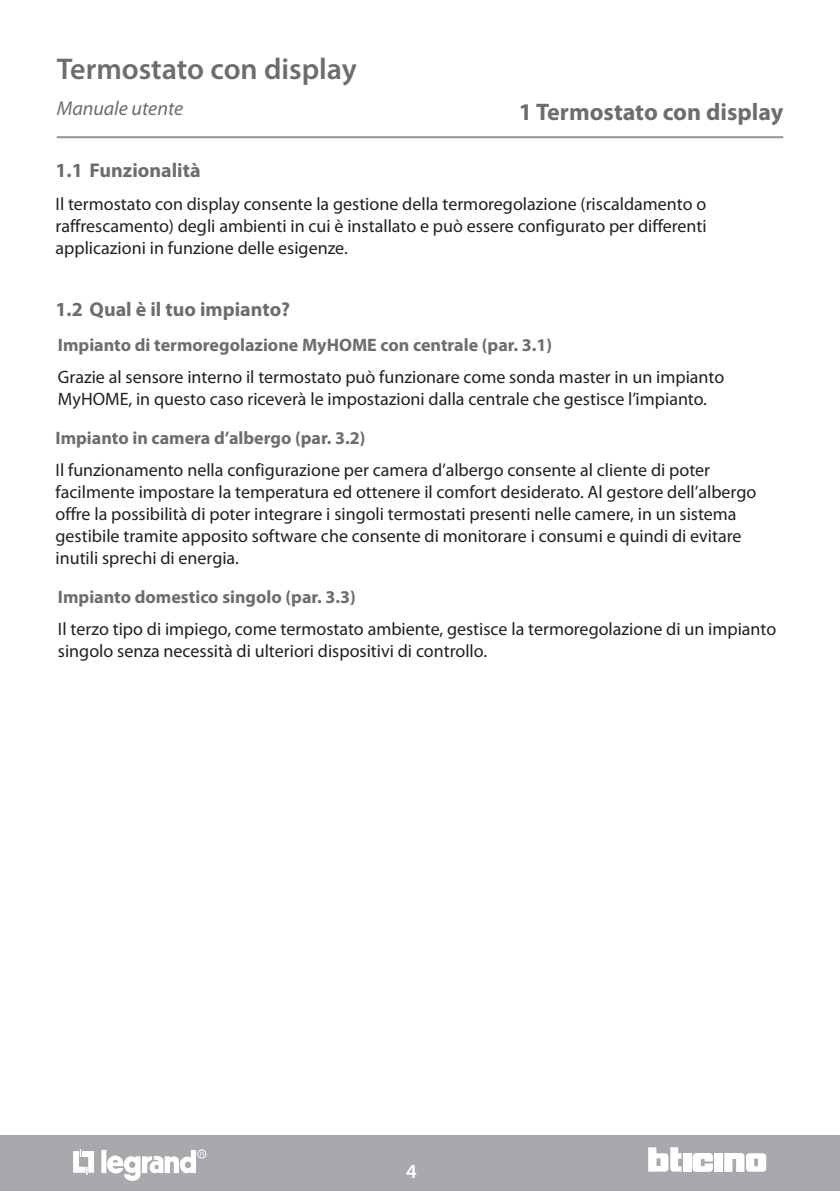
<style>
.page{position:relative;width:840px;height:1191px;background:#fff}
.page>*{position:absolute;margin:0;border:0;box-sizing:border-box;transform-origin:0 0}
.t1{font:600 30px "Myriad Pro";color:#6c6d70}
.t2{font:700 24px "Myriad Pro";color:#6c6d70}
.t3{font:700 20px "Myriad Pro";color:#6c6d70}
.t4{font:italic 20px "Myriad Pro";color:#6c6d70}
.t5{font:600 20px "Myriad Pro";color:#fff}
.t6{font:18px/22px "Myriad Pro";color:#231f20}
.t7{font:700 18px "Myriad Pro";color:#6c6d70}
</style>
<div class="page">
<hr style="left:839px;top:1135px;width:1px;height:56px;background:#a8a9ad">
<div style="left:0;top:1135px;width:839px;height:56px;background:#a8a9ad"></div>
<div style="left:682px;top:1153px;width:8px;height:18px;background:#fff"></div>
<div style="left:714px;top:1153px;width:8px;height:18px;background:#fff"></div>
<svg style="left:724px;top:1153px;width:41px;height:18px"></svg>
<svg style="left:648px;top:1147px;width:33px;height:24px"></svg>
<svg style="left:692px;top:1153px;width:20px;height:18px"></svg>
<div style="left:101px;top:1149px;width:5px;height:24px;background:#fff"></div>
<svg style="left:73px;top:1149px;width:21px;height:25px"></svg>
<div style="left:197px;top:1149px;width:9px;height:9px;border:1px solid #fff;border-radius:50%"></div>
<svg style="left:106px;top:1149px;width:98px;height:32px"></svg>
<hr style="left:57px;top:136px;width:725px;height:2px;background:#939598">
<h1 class="t1" style="left:57px;top:50px;width:301px">Termostato con display</h1>
<p class="t4" style="left:57px;top:95px;width:128px">Manuale utente</p>
<h2 class="t2" style="left:518px;top:96px;width:266px">1 Termostato con display</h2>
<p class="t3" style="left:55px;top:157px;width:146px">1.1 Funzionalità</p>
<p class="t6" style="left:55px;top:193px;width:652px;text-align:justify">Il termostato con display consente la gestione della termoregolazione (riscaldamento o raffrescamento) degli ambienti in cui è installato e può essere configurato per differenti applicazioni in funzione delle esigenze.</p>
<p class="t3" style="left:55px;top:296px;width:236px">1.2 Qual è il tuo impianto?</p>
<p class="t7" style="left:58px;top:333px;width:495px">Impianto di termoregolazione MyHOME con centrale (par. 3.1)</p>
<p class="t6" style="left:58px;top:365px;width:667px">Grazie al sensore interno il termostato può funzionare come sonda master in un impianto<br>MyHOME, in questo caso riceverà le impostazioni dalla centrale che gestisce l’impianto.</p>
<p class="t7" style="left:55px;top:426px;width:311px">Impianto in camera d’albergo (par. 3.2)</p>
<p class="t6" style="left:55px;top:458px;width:702px">Il funzionamento nella configurazione per camera d’albergo consente al cliente di poter facilmente impostare la temperatura ed ottenere il comfort desiderato. Al gestore dell’albergo offre la possibilità di poter integrare i singoli termostati presenti nelle camere, in un sistema gestibile tramite apposito software che consente di monitorare i consumi e quindi di evitare inutili sprechi di energia.</p>
<p class="t7" style="left:58px;top:585px;width:299px">Impianto domestico singolo (par. 3.3)</p>
<p class="t6" style="left:58px;top:617px;width:719px">Il terzo tipo di impiego, come termostato ambiente, gestisce la termoregolazione di un impianto singolo senza necessità di ulteriori dispositivi di controllo.</p>
<p class="t5" style="left:406px;top:1158px;width:12px">4</p>
</div>
